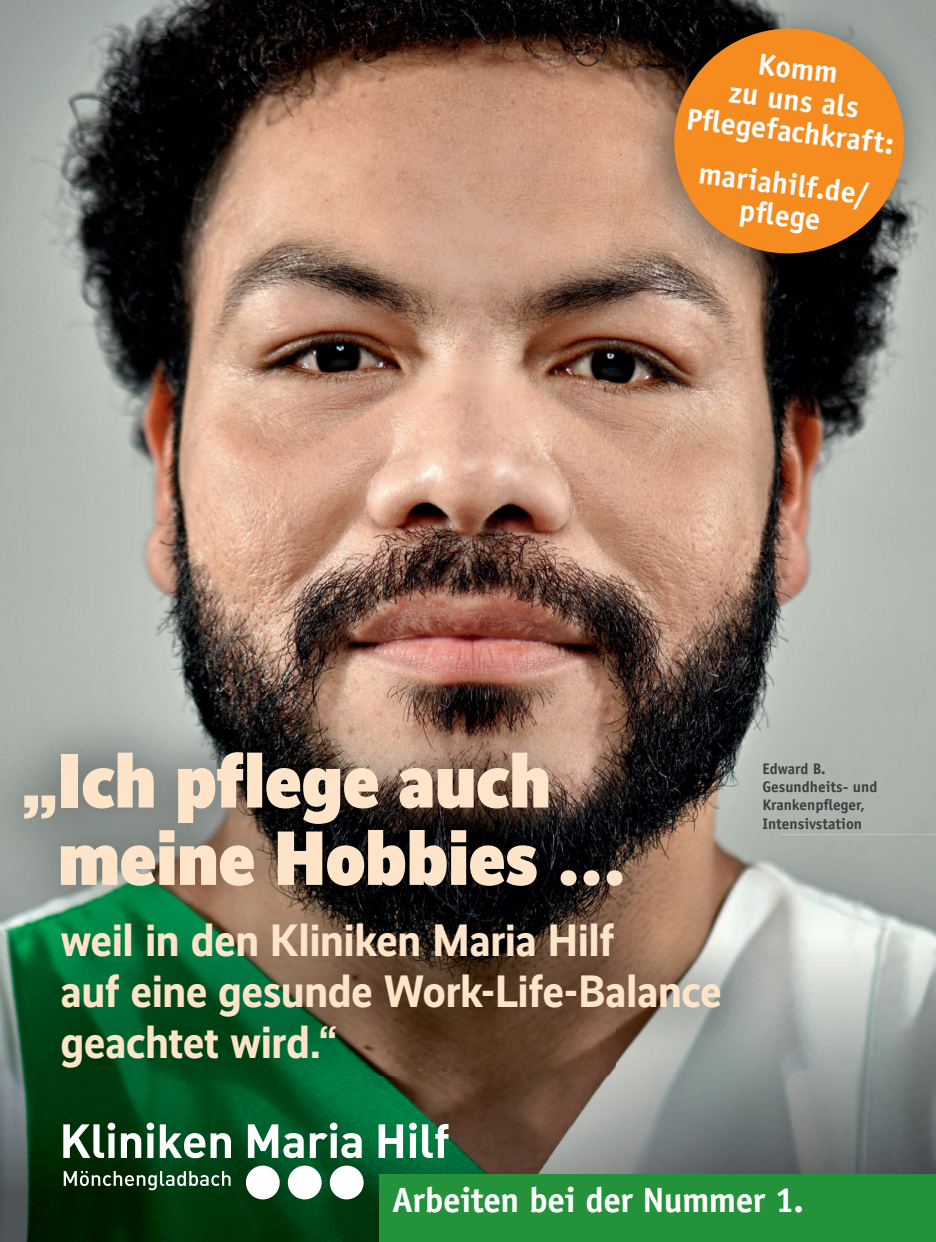
<style>
.page{position:relative;width:936px;height:1242px;background:#fff}
.page>*{position:absolute;margin:0;border:0;box-sizing:border-box;transform-origin:0 0}
.t1{font:900 77.4px/77.4px "Realist Narrow";letter-spacing:-.005em;color:#fee4c9}
.t2{font:700 45.75px/50.7px "Realist Narrow";letter-spacing:-.01em;color:#fee4c9}
.t3{font:700 35.1px "Officina Sans Std";letter-spacing:-.015em;color:#fff}
.t4{font:700 30.3px/31.7px "Officina Sans Std";color:#fff;text-align:center}
.t5{font:700 15.3px/18.3px "Officina Sans Std";color:#3e3e3f}
</style>
<div class="page">
<img style="left:0;top:0;width:935px;height:834px">
<img style="left:734px;top:834px;width:201px;height:339px">
<img style="left:0;top:1125px;width:734px;height:117px">
<img style="left:0;top:693px;width:778px;height:432px">
<div style="left:379px;top:1173px;width:556px;height:69px;background:#24923b"></div>
<svg style="left:63px;top:1122px;width:385px;height:36px"></svg>
<svg style="left:64px;top:1171px;width:166px;height:19px"></svg>
<div style="left:288px;top:1165px;width:33px;height:34px;background:#fff;border-radius:50%"></div>
<div style="left:330px;top:1165px;width:33px;height:34px;background:#fff;border-radius:50%"></div>
<div style="left:246px;top:1165px;width:34px;height:34px;background:#fff;border-radius:50%"></div>
<img style="left:627px;top:0;width:308px;height:301px">
<svg style="left:665px;top:19px;width:248px;height:244px;fill:#f68b1f"></svg>
<p class="t4" style="left:696px;top:42px;width:210px;rotate:7deg">Komm<br>zu uns als<br>Pfl egefachkraft:</p>
<p class="t4" style="left:700px;top:160px;width:173px;rotate:7deg">mariahilf.de/ pfl ege</p>
<h1 class="t1" style="left:58px;top:749px;width:569px;text-indent:-36px">„ Ich pflege auch meine Hobbies …</h1>
<p class="t2" style="left:61px;top:919px;width:662px">weil in den Kliniken Maria Hilf<br>auf eine gesunde Work-Life-Balance geachtet wird.“</p>
<p class="t5" style="left:762px;top:760px;width:116px">Edward B.<br>Gesundheits- und<br>Krankenpfleger,<br>Intensivstation</p>
<p class="t3" style="left:392px;top:1187px;width:413px">Arbeiten bei der Nummer 1.</p>
</div>
